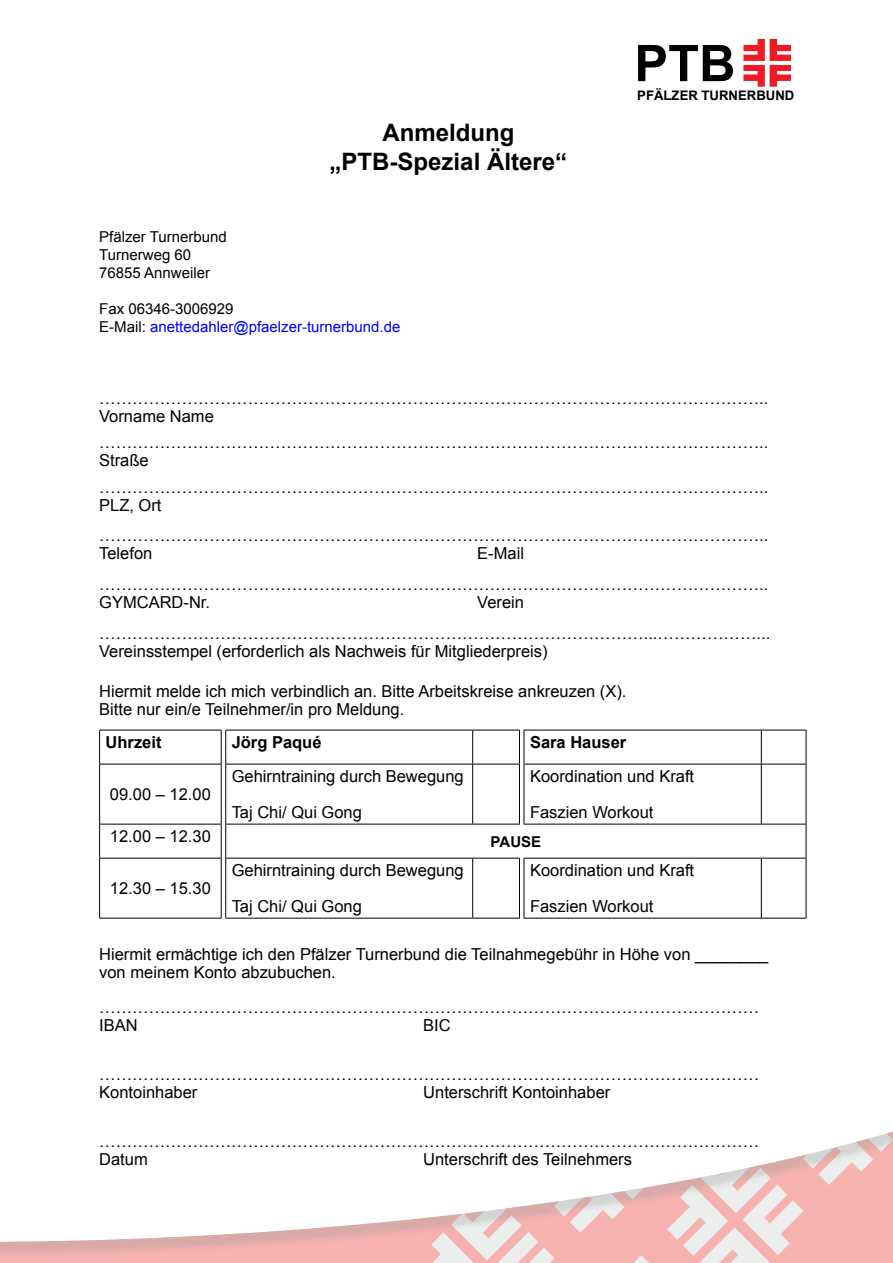
<style>
.page{position:relative;width:893px;height:1263px;background:#fff}
.page>*{position:absolute;margin:0;border:0;box-sizing:border-box;transform-origin:0 0}
.t1{font:700 50.55px "Arial";color:#000}
.t2{font:700 24px/28.8px "Arial";color:#000;text-align:center}
.t3{font:16.5px/18px "Arial";color:#000}
.t4{font:700 16.5px "Arial";color:#000}
.t5{font:15px/18px "Arial";color:#00f}
.t6{font:15px/18px "Arial";color:#000}
.t7{font:700 15px "Arial";color:#000}
.t8{font:700 13.2px "Arial";color:#000}
.s1{color:#000}
</style>
<div class="page">
<svg style="left:0;top:1131px;width:893px;height:132px"></svg>
<hr style="left:0;top:1130px;width:884px;height:3px;background:#fff">
<hr style="left:99px;top:730px;width:123px;height:1px;background:#000">
<hr style="left:99px;top:730px;width:1px;height:34px;background:#000">
<hr style="left:221px;top:730px;width:1px;height:34px;background:#000">
<hr style="left:225px;top:730px;width:248px;height:1px;background:#000">
<hr style="left:225px;top:730px;width:1px;height:34px;background:#000">
<hr style="left:473px;top:730px;width:47px;height:1px;background:#000">
<hr style="left:472px;top:730px;width:1px;height:34px;background:#000">
<hr style="left:519px;top:730px;width:1px;height:34px;background:#000">
<hr style="left:524px;top:730px;width:237px;height:1px;background:#000">
<hr style="left:524px;top:730px;width:1px;height:34px;background:#000">
<hr style="left:761px;top:730px;width:45px;height:1px;background:#000">
<hr style="left:761px;top:730px;width:1px;height:34px;background:#000">
<hr style="left:806px;top:730px;width:1px;height:34px;background:#000">
<hr style="left:99px;top:764px;width:123px;height:1px;background:#000">
<hr style="left:99px;top:764px;width:1px;height:60px;background:#000">
<hr style="left:221px;top:764px;width:1px;height:60px;background:#000">
<hr style="left:225px;top:764px;width:248px;height:1px;background:#000">
<hr style="left:225px;top:764px;width:1px;height:60px;background:#000">
<hr style="left:473px;top:764px;width:47px;height:1px;background:#000">
<hr style="left:472px;top:764px;width:1px;height:60px;background:#000">
<hr style="left:519px;top:764px;width:1px;height:60px;background:#000">
<hr style="left:524px;top:764px;width:237px;height:1px;background:#000">
<hr style="left:524px;top:764px;width:1px;height:60px;background:#000">
<hr style="left:761px;top:764px;width:45px;height:1px;background:#000">
<hr style="left:761px;top:764px;width:1px;height:60px;background:#000">
<hr style="left:806px;top:764px;width:1px;height:60px;background:#000">
<hr style="left:99px;top:824px;width:123px;height:1px;background:#000">
<hr style="left:99px;top:824px;width:1px;height:34px;background:#000">
<hr style="left:221px;top:824px;width:1px;height:34px;background:#000">
<hr style="left:225px;top:824px;width:248px;height:1px;background:#000">
<hr style="left:225px;top:824px;width:1px;height:34px;background:#000">
<hr style="left:473px;top:824px;width:47px;height:1px;background:#000">
<hr style="left:524px;top:824px;width:237px;height:1px;background:#000">
<hr style="left:761px;top:824px;width:45px;height:1px;background:#000">
<hr style="left:806px;top:824px;width:1px;height:34px;background:#000">
<hr style="left:225px;top:858px;width:248px;height:1px;background:#000">
<hr style="left:225px;top:858px;width:1px;height:60px;background:#000">
<hr style="left:473px;top:858px;width:47px;height:1px;background:#000">
<hr style="left:472px;top:858px;width:1px;height:60px;background:#000">
<hr style="left:519px;top:858px;width:1px;height:60px;background:#000">
<hr style="left:524px;top:858px;width:237px;height:1px;background:#000">
<hr style="left:524px;top:858px;width:1px;height:60px;background:#000">
<hr style="left:761px;top:858px;width:1px;height:60px;background:#000">
<hr style="left:225px;top:918px;width:248px;height:1px;background:#000">
<hr style="left:473px;top:918px;width:47px;height:1px;background:#000">
<hr style="left:524px;top:918px;width:237px;height:1px;background:#000">
<hr style="left:99px;top:858px;width:123px;height:1px;background:#000">
<hr style="left:99px;top:858px;width:1px;height:60px;background:#000">
<hr style="left:221px;top:858px;width:1px;height:60px;background:#000">
<hr style="left:761px;top:858px;width:45px;height:1px;background:#000">
<hr style="left:806px;top:858px;width:1px;height:60px;background:#000">
<hr style="left:99px;top:918px;width:123px;height:1px;background:#000">
<hr style="left:761px;top:918px;width:45px;height:1px;background:#000">
<svg style="left:743px;top:39px;width:48px;height:48px"></svg>
<h2 class="t2" style="left:330px;top:120px;width:239px">Anmeldung „PTB-Spezial Ältere“</h2>
<p class="t6" style="left:99px;top:229px;width:129px">Pfälzer Turnerbund<br>Turnerweg 60<br>76855 Annweiler</p>
<p class="t5" style="left:99px;top:301px;width:303px"><span class="s1">Fax 06346-3006929<br>E-Mail:</span> anettedahler@pfaelzer-turnerbund.de</p>
<h1 class="t1" style="left:634px;top:34px;width:103px">PTB</h1>
<p class="t8" style="left:637px;top:87px;width:159px">PFÄLZER TURNERBUND</p>
<p class="t3" style="left:99px;top:390px;width:671px">…………………………………………………………………………………………………………..<br>Vorname Name</p>
<p class="t3" style="left:99px;top:435px;width:671px">…………………………………………………………………………………………………………..<br>Straße</p>
<p class="t3" style="left:99px;top:479px;width:671px">…………………………………………………………………………………………………………..<br>PLZ, Ort</p>
<p class="t3" style="left:99px;top:528px;width:671px">…………………………………………………………………………………………………………..<br>Telefon</p>
<p class="t3" style="left:99px;top:540px;width:671px;line-height:30.8px;text-indent:378px">E-Mail …………………………………………………………………………………………………………..</p>
<p class="t3" style="left:99px;top:595px;width:112px">GYMCARD-Nr.</p>
<p class="t3" style="left:99px;top:588px;width:673px;line-height:30.8px;text-indent:378px">Verein ………………………………………………………………………………………...………………...</p>
<p class="t3" style="left:99px;top:644px;width:450px">Vereinsstempel (erforderlich als Nachweis für Mitgliederpreis)</p>
<p class="t3" style="left:99px;top:684px;width:529px">Hiermit melde ich mich verbindlich an. Bitte Arbeitskreise ankreuzen (X).<br>Bitte nur ein/e Teilnehmer/in pro Meldung.</p>
<p class="t4" style="left:106px;top:736px;width:57px">Uhrzeit</p>
<p class="t4" style="left:232px;top:736px;width:91px">Jörg Paqué</p>
<p class="t4" style="left:530px;top:736px;width:98px">Sara Hauser</p>
<p class="t3" style="left:110px;top:787px;width:102px">09.00 – 12.00</p>
<p class="t3" style="left:232px;top:760px;width:234px;line-height:36px">Gehirntraining durch Bewegung<br>Taj Chi/ Qui Gong</p>
<p class="t3" style="left:530px;top:760px;width:166px;line-height:36px">Koordination und Kraft<br>Faszien Workout</p>
<p class="t3" style="left:110px;top:829px;width:102px">12.00 – 12.30</p>
<p class="t7" style="left:491px;top:836px;width:52px">PAUSE</p>
<p class="t3" style="left:110px;top:881px;width:102px">12.30 – 15.30</p>
<p class="t3" style="left:232px;top:854px;width:234px;line-height:36px">Gehirntraining durch Bewegung<br>Taj Chi/ Qui Gong</p>
<p class="t3" style="left:530px;top:854px;width:166px;line-height:36px">Koordination und Kraft<br>Faszien Workout</p>
<p class="t3" style="left:99px;top:947px;width:671px">Hiermit ermächtige ich den Pfälzer Turnerbund die Teilnahmegebühr in Höhe von ________ von meinem Konto abzubuchen.</p>
<p class="t3" style="left:99px;top:1000px;width:662px">…………………………………………………………………………………………………………<br>IBAN</p>
<p class="t3" style="left:423px;top:1018px;width:29px">BIC</p>
<p class="t3" style="left:99px;top:1067px;width:662px">…………………………………………………………………………………………………………<br>Kontoinhaber</p>
<p class="t3" style="left:423px;top:1085px;width:189px">Unterschrift Kontoinhaber</p>
<p class="t3" style="left:99px;top:1133px;width:662px">…………………………………………………………………………………………………………<br>Datum</p>
<p class="t3" style="left:423px;top:1151px;width:210px">Unterschrift des Teilnehmers</p>
</div>
